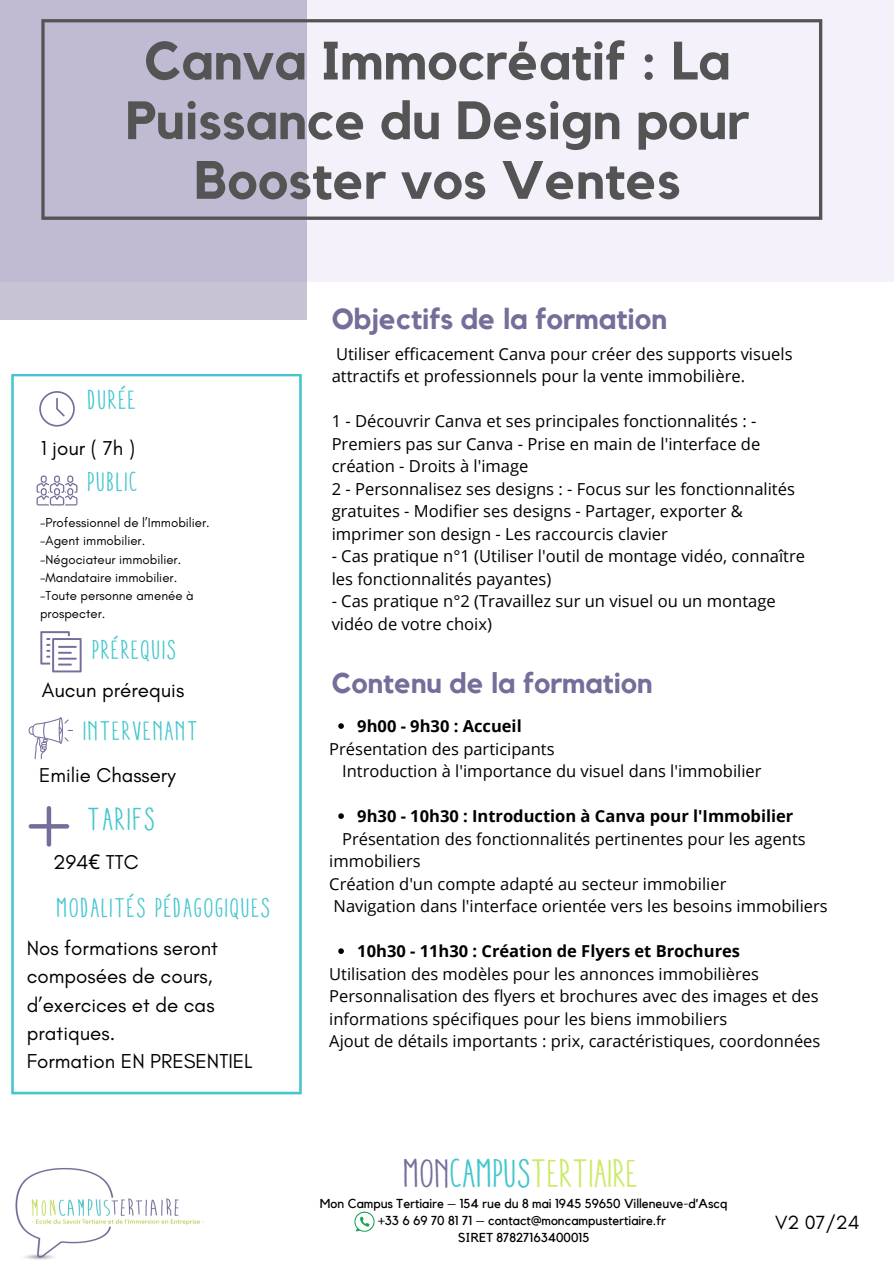
<style>
.page{position:relative;width:894px;height:1264px;background:#fff}
.page>*{position:absolute;margin:0;border:0;box-sizing:border-box;transform-origin:0 0}
.t1{font:700 53.25px/59.7px "Kollektif";color:#545454;text-align:center}
.t2{font:condensed 39.6px "Aracne";color:#cbea68}
.t3{font:condensed 31.95px "Aracne";letter-spacing:.05em;color:#43c6cd}
.t4{font:700 28.95px "Kollektif";color:#766e9a}
.t5{font:700 28.5px "Kollektif";color:#766e9a}
.t6{font:condensed 27px "Aracne";letter-spacing:.05em;color:#43c6cd}
.t7{font:20.55px/28.2px "Glacial Indifference";color:#000}
.t8{font:20.4px "Glacial Indifference";color:#000}
.t9{font:19.5px "Glacial Indifference";color:#000}
.t10{font:16.5px/22.5px "Open Sans";color:#000}
.t11{font:700 16.5px "Open Sans";color:#000}
.t12{font:13.2px/18.1px "Glacial Indifference";color:#000}
.t13{font:12.9px/17.2px "Kollektif";color:#000;text-align:center}
.s1{font-family:"Noto Sans"}
.s2{color:#766e9a}
.s3{color:#43c6cd}
</style>
<div class="page">
<div style="left:0;top:0;width:893px;height:282px;background:#f4f1fa"></div>
<div style="left:0;top:0;width:306px;height:320px;background:#c0bbd2"></div>
<svg style="left:41px;top:19px;width:781px;height:201px"></svg>
<img style="left:15px;top:1168px;width:189px;height:92px">
<svg style="left:354px;top:1211px;width:20px;height:20px"></svg>
<svg style="left:338px;top:723px;width:6px;height:6px"></svg>
<svg style="left:338px;top:813px;width:6px;height:6px"></svg>
<svg style="left:338px;top:948px;width:6px;height:6px"></svg>
<svg style="left:11px;top:374px;width:291px;height:720px"></svg>
<svg style="left:39px;top:391px;width:36px;height:35px"></svg>
<svg style="left:37px;top:475px;width:40px;height:30px"></svg>
<svg style="left:40px;top:631px;width:42px;height:41px"></svg>
<svg style="left:29px;top:717px;width:43px;height:42px"></svg>
<svg style="left:29px;top:806px;width:40px;height:40px"></svg>
<p class="t1" style="left:126px;top:33px;width:625px">Canva Immocréatif : La<br>Puissance du Design pour<br>Booster vos Ventes</p>
<h6 class="t6" style="left:88px;top:385px;width:50px">DURÉE</h6>
<h6 class="t7" style="left:41px;top:433px;width:96px">1 jour ( 7h )</h6>
<p class="t6" style="left:88px;top:468px;width:51px">PUBLIC</p>
<p class="t12" style="left:40px;top:513px;width:171px">-Professionnel de l’Immobilier.</p>
<p class="t12" style="left:40px;top:531px;width:107px">-Agent immobilier.</p>
<p class="t12" style="left:40px;top:550px;width:143px">-Négociateur immobilier.</p>
<p class="t12" style="left:40px;top:568px;width:139px">-Mandataire immobilier.</p>
<p class="t12" style="left:40px;top:586px;width:155px">-Toute personne amenée à prospecter.</p>
<p class="t6" style="left:93px;top:636px;width:86px">PRÉREQUIS</p>
<p class="t7" style="left:42px;top:676px;width:144px">Aucun prérequis</p>
<p class="t6" style="left:84px;top:716px;width:117px">INTERVENANT</p>
<h5 class="t8" style="left:39px;top:762px;width:138px">Emilie Chassery</h5>
<p class="t3" style="left:88px;top:801px;width:69px">TARIFS</p>
<p class="t8" style="left:53px;top:849px;width:87px">294<span class="s1">€</span> TTC</p>
<p class="t6" style="left:57px;top:893px;width:215px">MODALITÉS PÉDAGOGIQUES</p>
<p class="t7" style="left:27px;top:934px;width:192px">Nos formations seront composées de cours, d’exercices et de cas pratiques.</p>
<p class="t7" style="left:27px;top:1046px;width:227px">Formation EN PRESENTIEL</p>
<p class="t4" style="left:331px;top:305px;width:337px">Objectifs de la formation</p>
<p class="t10" style="left:331px;top:342px;width:462px">Utiliser efficacement Canva pour créer des supports visuels attractifs et professionnels pour la vente immobilière.</p>
<p class="t10" style="left:331px;top:410px;width:430px">1 - Découvrir Canva et ses principales fonctionnalités : -<br>Premiers pas sur Canva - Prise en main de l'interface de création - Droits à l'image</p>
<p class="t10" style="left:331px;top:477px;width:464px">2 - Personnalisez ses designs : - Focus sur les fonctionnalités gratuites - Modifier ses designs - Partager, exporter &amp; imprimer son design - Les raccourcis clavier</p>
<p class="t10" style="left:331px;top:545px;width:475px">- Cas pratique n°1 (Utiliser l'outil de montage vidéo, connaître les fonctionnalités payantes)</p>
<p class="t10" style="left:331px;top:590px;width:445px">- Cas pratique n°2 (Travaillez sur un visuel ou un montage vidéo de votre choix)</p>
<p class="t5" style="left:331px;top:670px;width:322px">Contenu de la formation</p>
<p class="t11" style="left:357px;top:714px;width:166px">9h00 - 9h30 : Accueil</p>
<p class="t10" style="left:329px;top:737px;width:227px">Présentation des participants</p>
<p class="t10" style="left:342px;top:759px;width:421px">Introduction à l'importance du visuel dans l'immobilier</p>
<h6 class="t11" style="left:357px;top:804px;width:437px">9h30 - 10h30 : Introduction à Canva pour l'Immobilier</h6>
<p class="t10" style="left:329px;top:827px;width:478px;text-indent:13px">Présentation des fonctionnalités pertinentes pour les agents immobiliers</p>
<p class="t10" style="left:329px;top:872px;width:398px">Création d'un compte adapté au secteur immobilier</p>
<h4 class="t10" style="left:333px;top:894px;width:495px">Navigation dans l'interface orientée vers les besoins immobiliers</h4>
<p class="t11" style="left:357px;top:939px;width:384px">10h30 - 11h30 : Création de Flyers et Brochures</p>
<h6 class="t10" style="left:329px;top:962px;width:431px">Utilisation des modèles pour les annonces immobilières</h6>
<p class="t10" style="left:329px;top:984px;width:490px">Personnalisation des flyers et brochures avec des images et des informations spécifiques pour les biens immobiliers</p>
<p class="t10" style="left:329px;top:1029px;width:492px">Ajout de détails importants : prix, caractéristiques, coordonnées</p>
<p class="t2" style="left:404px;top:1152px;width:236px"><span class="s2">MON</span><span class="s3">CAMPUS</span>TERTIAIRE</p>
<h6 class="t13" style="left:320px;top:1194px;width:409px">Mon Campus Tertiaire – 154 rue du 8 mai 1945 59650 Villeneuve-d’Ascq +33 6 69 70 81 71 – contact@moncampustertiaire.fr</h6>
<p class="t13" style="left:458px;top:1229px;width:133px">SIRET 87827163400015</p>
<h3 class="t9" style="left:775px;top:1210px;width:86px">V2 07/24</h3>
</div>
